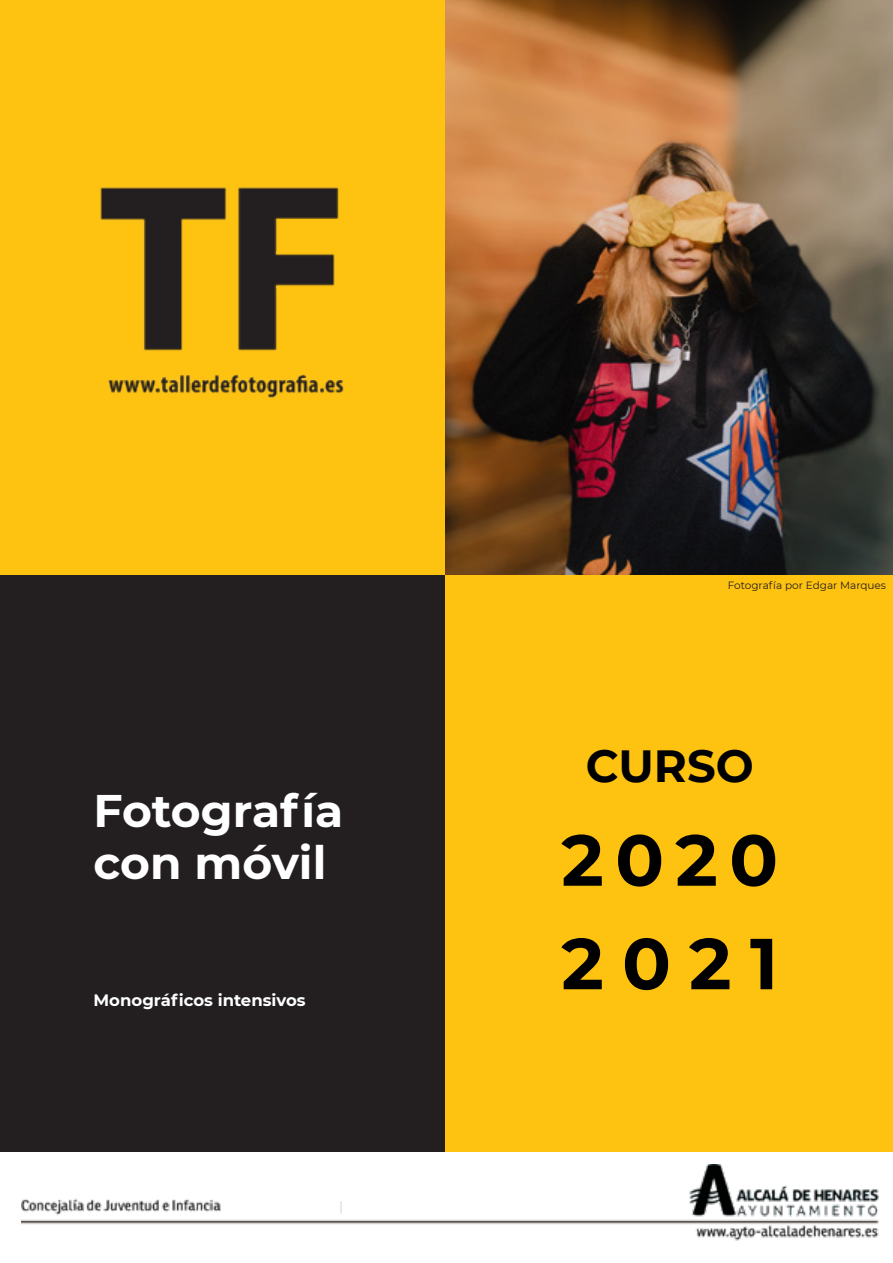
<style>
.page{position:relative;width:893px;height:1263px;background:#fff}
.page>*{position:absolute;margin:0;border:0;box-sizing:border-box;transform-origin:0 0}
.t1{font:700 72px "Montserrat";letter-spacing:.205em;color:#000001}
.t2{font:700 45.6px/52.1px "Montserrat";color:#fff}
.t3{font:700 45px "Montserrat";color:#000001}
.t4{font:700 16.5px "Montserrat";color:#fff}
.t5{font:10.5px "Montserrat";color:#231f20}
</style>
<div class="page">
<div style="left:0;top:0;width:446px;height:575px;background:#fec210"></div>
<img style="left:100px;top:187px;width:244px;height:211px">
<div style="left:0;top:575px;width:446px;height:577px;background:#231f20"></div>
<img style="left:446px;top:0;width:447px;height:575px">
<div style="left:445px;top:575px;width:448px;height:577px;background:#fec210"></div>
<img style="left:21px;top:1164px;width:858px;height:77px">
<p class="t2" style="left:94px;top:782px;width:251px">Fotografía con móvil</p>
<p class="t4" style="left:94px;top:988px;width:214px">Monográficos intensivos</p>
<p class="t5" style="left:728px;top:578px;width:160px">Fotografía por Edgar Marques</p>
<p class="t3" style="left:586px;top:734px;width:169px">CURSO</p>
<p class="t1" style="left:561px;top:808px;width:218px">2020</p>
<p class="t1" style="left:561px;top:912px;width:218px">2021</p>
</div>
